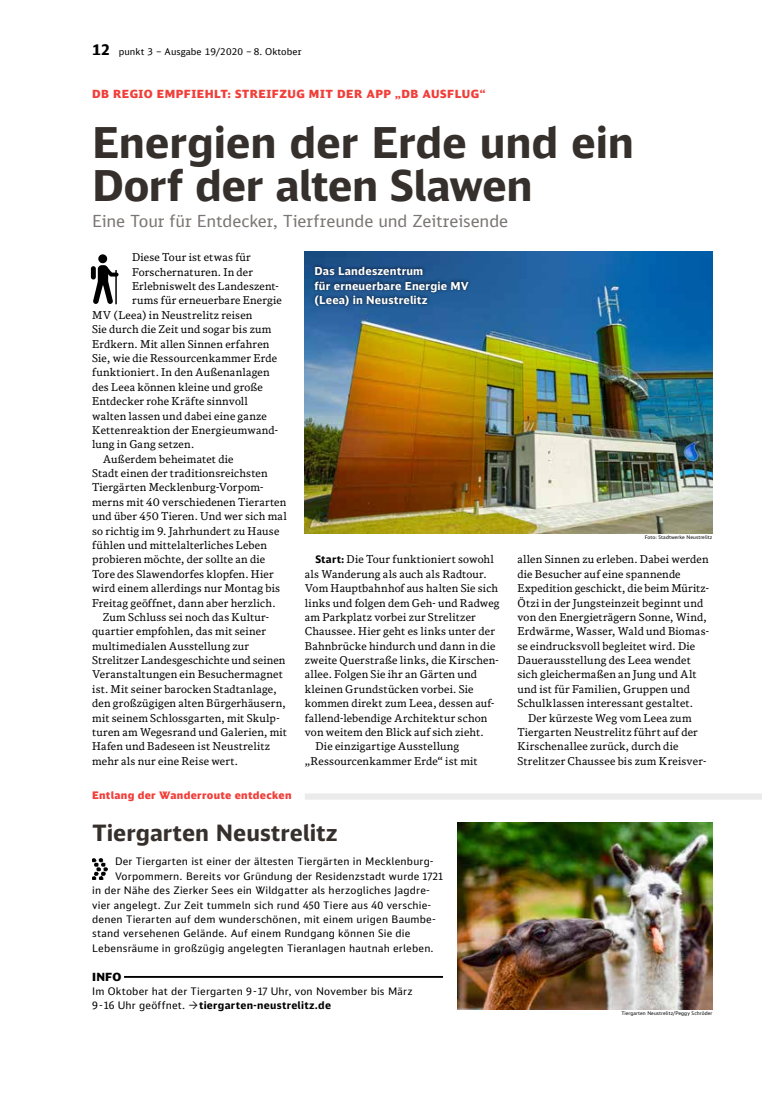
<style>
.page{position:relative;width:762px;height:1117px;background:#fff}
.page>*{position:absolute;margin:0;border:0;box-sizing:border-box;transform-origin:0 0}
.t1{font:700 42.5px/42.5px "DB Sans Alternate";letter-spacing:-.01em;color:#36302d}
.t2{font:700 22.5px "DB Sans Alternate";color:#36302d}
.t3{font:16.62px "DB Sans";letter-spacing:-.005em;color:#7b7674}
.t4{font:900 11.25px "DB Sans";letter-spacing:.04em;color:#f13e39}
.t5{font:900 11.25px "DB Sans Alternate";color:#000}
.t6{font:700 11px/14.4px "DB Sans Alternate";letter-spacing:.015em;color:#fff}
.t7{font:10.75px "DB News";letter-spacing:.02em;color:#000}
.t8{font:10.38px/14.4px "DB Sans Alternate";letter-spacing:.02em;color:#000}
.t9{font:900 10.38px "DB Sans Alternate";letter-spacing:.03em;color:#f13e39}
.t10{font:700 10.38px "DB Sans Alternate";letter-spacing:.03em;color:#000}
.t11{font:9.38px "DB Sans";letter-spacing:.01em;color:#000}
.t12{font:5px "DB Sans Alternate";letter-spacing:.01em;color:#000}
.s1{font-weight:700;font-size:15px}
.s2{font-family:"DB Sans Alternate";font-weight:700;font-size:10.38px}
</style>
<div class="page">
<div style="left:98px;top:254px;width:9px;height:9px;background:#000;border-radius:50%"></div>
<svg style="left:93px;top:265px;width:26px;height:39px"></svg>
<div style="left:91px;top:266px;width:5px;height:13px;background:#000;border-radius:2px"></div>
<img style="left:305px;top:252px;width:407px;height:281px">
<div style="left:311px;top:263px;width:161px;height:46px;background:#000;opacity:.75"></div>
<div style="left:305px;top:793px;width:457px;height:6px;background:#ecebeb"></div>
<hr style="left:124px;top:975px;width:319px;height:2px;background:#000">
<img style="left:92px;top:858px;width:16px;height:21px">
<img style="left:457px;top:822px;width:255px;height:187px">
<p class="t11" style="left:92px;top:46px;width:211px"><span class="s1">12</span> punkt 3 – Ausgabe 19/2020 – 8. Oktober</p>
<p class="t4" style="left:92px;top:86px;width:395px">DB REGIO EMPFIEHLT: STREIFZUG MIT DER APP „DB AUSFLUG“</p>
<p class="t1" style="left:92px;top:120px;width:543px">Energien der Erde und ein<br>Dorf der alten Slawen</p>
<p class="t3" style="left:92px;top:210px;width:417px">Eine Tour für Entdecker, Tierfreunde und Zeitreisende</p>
<p class="t7" style="left:132px;top:250px;width:120px">Diese Tour ist etwas für</p>
<p class="t7" style="left:132px;top:265px;width:123px">Forschernaturen. In der</p>
<p class="t7" style="left:132px;top:279px;width:148px">Erlebniswelt des Landeszent-</p>
<p class="t7" style="left:132px;top:294px;width:151px">rums für erneuerbare Energie</p>
<p class="t7" style="left:92px;top:308px;width:162px">MV (Leea) in Neustrelitz reisen</p>
<p class="t7" style="left:92px;top:322px;width:181px">Sie durch die Zeit und sogar bis zum</p>
<p class="t7" style="left:92px;top:337px;width:179px">Erdkern. Mit allen Sinnen erfahren</p>
<p class="t7" style="left:92px;top:351px;width:186px">Sie, wie die Ressourcenkammer Erde</p>
<p class="t7" style="left:92px;top:365px;width:179px">funktioniert. In den Außenanlagen</p>
<p class="t7" style="left:92px;top:380px;width:172px">des Leea können kleine und große</p>
<p class="t7" style="left:92px;top:394px;width:157px">Entdecker rohe Kräfte sinnvoll</p>
<p class="t7" style="left:92px;top:409px;width:176px">walten lassen und dabei eine ganze</p>
<p class="t7" style="left:92px;top:423px;width:187px">Kettenreaktion der Energieumwand-</p>
<p class="t7" style="left:92px;top:437px;width:104px">lung in Gang setzen.</p>
<p class="t7" style="left:103px;top:452px;width:132px">Außerdem beheimatet die</p>
<p class="t7" style="left:92px;top:466px;width:177px">Stadt einen der traditionsreichsten</p>
<p class="t7" style="left:92px;top:480px;width:173px">Tiergärten Mecklenburg-Vorpom-</p>
<p class="t7" style="left:92px;top:495px;width:196px">merns mit 40 verschiedenen Tierarten</p>
<p class="t7" style="left:92px;top:509px;width:196px">und über 450 Tieren. Und wer sich mal</p>
<p class="t7" style="left:92px;top:524px;width:189px">so richtig im 9. Jahrhundert zu Hause</p>
<p class="t7" style="left:92px;top:538px;width:176px">fühlen und mittelalterliches Leben</p>
<p class="t7" style="left:92px;top:552px;width:175px">probieren möchte, der sollte an die</p>
<p class="t7" style="left:92px;top:567px;width:183px">Tore des Slawendorfes klopfen. Hier</p>
<p class="t7" style="left:92px;top:581px;width:190px">wird einem allerdings nur Montag bis</p>
<p class="t7" style="left:92px;top:595px;width:185px">Freitag geöffnet, dann aber herzlich.</p>
<p class="t7" style="left:103px;top:610px;width:168px">Zum Schluss sei noch das Kultur-</p>
<p class="t7" style="left:92px;top:624px;width:175px">quartier empfohlen, das mit seiner</p>
<p class="t7" style="left:92px;top:639px;width:159px">multimedialen Ausstellung zur</p>
<p class="t7" style="left:92px;top:653px;width:195px">Strelitzer Landesgeschichte und seinen</p>
<p class="t7" style="left:92px;top:667px;width:192px">Veranstaltungen ein Besuchermagnet</p>
<p class="t7" style="left:92px;top:682px;width:186px">ist. Mit seiner barocken Stadtanlage,</p>
<p class="t7" style="left:92px;top:696px;width:195px">den großzügigen alten Bürgerhäusern,</p>
<p class="t7" style="left:92px;top:710px;width:189px">mit seinem Schlossgarten, mit Skulp-</p>
<p class="t7" style="left:92px;top:725px;width:196px">turen am Wegesrand und Galerien, mit</p>
<p class="t7" style="left:92px;top:739px;width:179px">Hafen und Badeseen ist Neustrelitz</p>
<p class="t7" style="left:92px;top:754px;width:147px">mehr als nur eine Reise wert.</p>
<p class="t6" style="left:314px;top:263px;width:156px">Das Landeszentrum<br>für erneuerbare Energie MV (Leea) in Neustrelitz</p>
<p class="t12" style="left:645px;top:534px;width:69px">Foto: Stadtwerke Neustrelitz</p>
<p class="t7" style="left:315px;top:552px;width:180px"><span class="s2">Start:</span> Die Tour funktioniert sowohl</p>
<p class="t7" style="left:305px;top:567px;width:183px">als Wanderung als auch als Radtour.</p>
<p class="t7" style="left:305px;top:581px;width:195px">Vom Hauptbahnhof aus halten Sie sich</p>
<p class="t7" style="left:305px;top:595px;width:196px">links und folgen dem Geh- und Radweg</p>
<p class="t7" style="left:305px;top:610px;width:173px">am Parkplatz vorbei zur Strelitzer</p>
<p class="t7" style="left:305px;top:624px;width:192px">Chaussee. Hier geht es links unter der</p>
<p class="t7" style="left:305px;top:639px;width:192px">Bahnbrücke hindurch und dann in die</p>
<p class="t7" style="left:305px;top:653px;width:195px">zweite Querstraße links, die Kirschen-</p>
<p class="t7" style="left:305px;top:667px;width:174px">allee. Folgen Sie ihr an Gärten und</p>
<p class="t7" style="left:305px;top:682px;width:170px">kleinen Grundstücken vorbei. Sie</p>
<p class="t7" style="left:305px;top:696px;width:191px">kommen direkt zum Leea, dessen auf-</p>
<p class="t7" style="left:305px;top:710px;width:184px">fallend-lebendige Architektur schon</p>
<p class="t7" style="left:305px;top:725px;width:180px">von weitem den Blick auf sich zieht.</p>
<p class="t7" style="left:315px;top:739px;width:145px">Die einzigartige Ausstellung</p>
<p class="t7" style="left:305px;top:754px;width:174px">„Ressourcenkammer Erde“ ist mit</p>
<p class="t7" style="left:517px;top:552px;width:193px">allen Sinnen zu erleben. Dabei werden</p>
<p class="t7" style="left:517px;top:567px;width:165px">die Besucher auf eine spannende</p>
<p class="t7" style="left:517px;top:581px;width:193px">Expedition geschickt, die beim Müritz-</p>
<p class="t7" style="left:517px;top:595px;width:187px">Ötzi in der Jungsteinzeit beginnt und</p>
<p class="t7" style="left:517px;top:610px;width:191px">von den Energieträgern Sonne, Wind,</p>
<p class="t7" style="left:517px;top:624px;width:193px">Erdwärme, Wasser, Wald und Biomas-</p>
<p class="t7" style="left:517px;top:639px;width:179px">se eindrucksvoll begleitet wird. Die</p>
<p class="t7" style="left:517px;top:653px;width:175px">Dauerausstellung des Leea wendet</p>
<p class="t7" style="left:517px;top:667px;width:181px">sich gleichermaßen an Jung und Alt</p>
<p class="t7" style="left:517px;top:682px;width:174px">und ist für Familien, Gruppen und</p>
<p class="t7" style="left:517px;top:696px;width:177px">Schulklassen interessant gestaltet.</p>
<p class="t7" style="left:528px;top:710px;width:165px">Der kürzeste Weg vom Leea zum</p>
<p class="t7" style="left:517px;top:725px;width:182px">Tiergarten Neustrelitz führt auf der</p>
<p class="t7" style="left:517px;top:739px;width:162px">Kirschenallee zurück, durch die</p>
<p class="t7" style="left:517px;top:754px;width:190px">Strelitzer Chaussee bis zum Kreisver-</p>
<p class="t9" style="left:92px;top:788px;width:201px">Entlang der Wanderroute entdecken</p>
<p class="t2" style="left:92px;top:818px;width:247px">Tiergarten Neustrelitz</p>
<p class="t8" style="left:115px;top:854px;width:320px">Der Tiergarten ist einer der ältesten Tiergärten in Mecklenburg-</p>
<p class="t8" style="left:115px;top:868px;width:329px">Vorpommern. Bereits vor Gründung der Residenzstadt wurde 1721</p>
<p class="t8" style="left:92px;top:882px;width:339px">in der Nähe des Zierker Sees ein Wildgatter als herzogliches Jagdre-</p>
<p class="t8" style="left:92px;top:897px;width:340px">vier angelegt. Zur Zeit tummeln sich rund 450 Tiere aus 40 verschie-</p>
<p class="t8" style="left:92px;top:911px;width:345px">denen Tierarten auf dem wunderschönen, mit einem urigen Baumbe-</p>
<p class="t8" style="left:92px;top:926px;width:320px">stand versehenen Gelände. Auf einem Rundgang können Sie die</p>
<p class="t8" style="left:92px;top:940px;width:343px">Lebensräume in großzügig angelegten Tieranlagen hautnah erleben.</p>
<p class="t5" style="left:92px;top:968px;width:31px">INFO</p>
<p class="t8" style="left:92px;top:983px;width:322px">Im Oktober hat der Tiergarten 9 - 17 Uhr, von November bis März<br>9 - 16 Uhr geöffnet.</p>
<p class="t10" style="left:199px;top:998px;width:134px">tiergarten-neustrelitz.de</p>
<p class="t12" style="left:621px;top:1009px;width:92px">Tiergarten Neustrelitz/Peggy Schröder</p>
</div>
